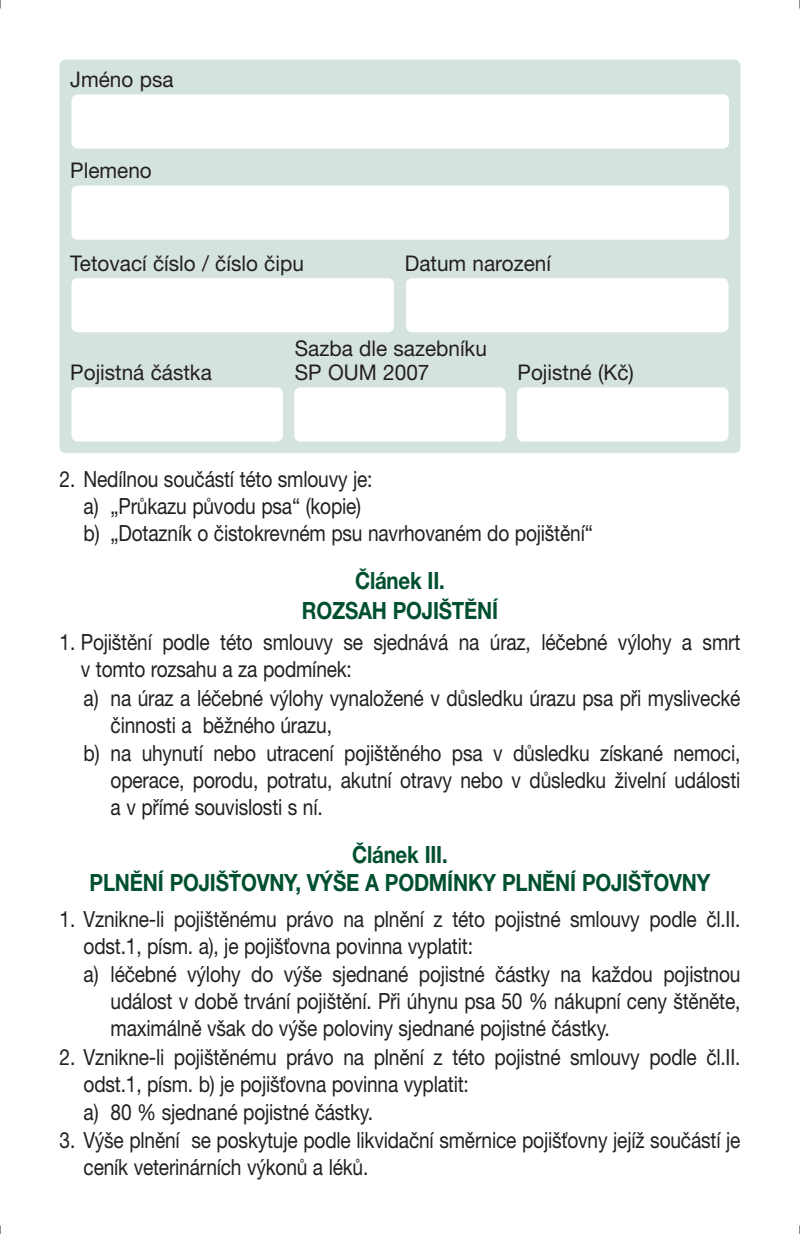
<style>
.page{position:relative;width:800px;height:1234px;background:#fff}
.page>*{position:absolute;margin:0;border:0;box-sizing:border-box;transform-origin:0 0}
.t1{font:700 23.7px/30px "Helvetica Neue CE";letter-spacing:-.01em;color:#00502f;text-align:center;scale:.86 1}
.t2{font:22.2px/27px "Helvetica Neue CE";letter-spacing:-.01em;color:#231f20;scale:.86 1}
.t3{font:21.6px/23.1px "Helvetica Neue CE";color:#231f20;scale:.96 1}
</style>
<div class="page">
<div style="left:60px;top:60px;width:680px;height:393px;background:#d5e3dd;border-radius:6px"></div>
<div style="left:71px;top:94px;width:658px;height:54px;background:#fff;border-radius:6px"></div>
<div style="left:71px;top:278px;width:323px;height:54px;background:#fff;border-radius:6px"></div>
<div style="left:71px;top:387px;width:212px;height:54px;background:#fff;border-radius:6px"></div>
<div style="left:294px;top:387px;width:211px;height:54px;background:#fff;border-radius:6px"></div>
<div style="left:517px;top:387px;width:211px;height:54px;background:#fff;border-radius:6px"></div>
<div style="left:406px;top:278px;width:322px;height:54px;background:#fff;border-radius:6px"></div>
<div style="left:71px;top:185px;width:658px;height:55px;background:#fff;border-radius:6px"></div>
<p class="t3" style="left:70px;top:70px;width:109px">Jméno psa</p>
<p class="t3" style="left:70px;top:161px;width:86px">Plemeno</p>
<p class="t3" style="left:70px;top:254px;width:245px">Tetovací číslo / číslo čipu</p>
<p class="t3" style="left:404px;top:254px;width:154px">Datum narození</p>
<p class="t3" style="left:295px;top:340px;width:201px">Sazba dle sazebníku<br>SP OUM 2007</p>
<p class="t3" style="left:70px;top:363px;width:149px">Pojistná částka</p>
<p class="t3" style="left:517px;top:363px;width:122px">Pojistné (Kč)</p>
<p class="t2" style="left:84px;top:468px;width:593px;text-indent:-24px">2. Nedílnou součástí této smlouvy je:<br>a) „Průkazu původu psa“ (kopie)<br>b) „Dotazník o čistokrevném psu navrhovaném do pojištění“</p>
<p class="t1" style="left:302px;top:568px;width:230px">Článek II.<br>ROZSAH POJIŠTĚNÍ</p>
<p class="t2" style="left:60px;top:631px;width:793px">1. Pojištění podle této smlouvy se sjednává na úraz, léčebné výlohy a smrt</p>
<p class="t2" style="left:81px;top:658px;width:317px">v tomto rozsahu a za podmínek:</p>
<p class="t2" style="left:84px;top:687px;width:765px">a) na úraz a léčebné výlohy vynaložené v důsledku úrazu psa při myslivecké</p>
<p class="t2" style="left:111px;top:714px;width:259px">činnosti a běžného úrazu,</p>
<p class="t2" style="left:84px;top:742px;width:765px">b) na uhynutí nebo utracení pojištěného psa v důsledku získané nemoci,</p>
<p class="t2" style="left:111px;top:769px;width:733px">operace, porodu, potratu, akutní otravy nebo v důsledku živelní události</p>
<p class="t2" style="left:111px;top:796px;width:248px">a v přímé souvislosti s ní.</p>
<p class="t1" style="left:90px;top:842px;width:723px;line-height:28.5px">Článek III.<br>PLNĚNÍ POJIŠŤOVNY, VÝŠE A PODMÍNKY PLNĚNÍ POJIŠŤOVNY</p>
<p class="t2" style="left:60px;top:908px;width:793px">1. Vznikne-li pojištěnému právo na plnění z této pojistné smlouvy podle čl.II.</p>
<p class="t2" style="left:84px;top:935px;width:454px">odst.1, písm. a), je pojišťovna povinna vyplatit:</p>
<p class="t2" style="left:84px;top:963px;width:765px">a) léčebné výlohy do výše sjednané pojistné částky na každou pojistnou</p>
<p class="t2" style="left:111px;top:990px;width:733px">událost v době trvání pojištění. Při úhynu psa 50 % nákupní ceny štěněte,</p>
<p class="t2" style="left:111px;top:1017px;width:582px">maximálně však do výše poloviny sjednané pojistné částky.</p>
<p class="t2" style="left:84px;top:1045px;width:765px;text-indent:-24px">2. Vznikne-li pojištěnému právo na plnění z této pojistné smlouvy podle čl.II. odst.1, písm. b) je pojišťovna povinna vyplatit:<br>a) 80 % sjednané pojistné částky.</p>
<p class="t2" style="left:84px;top:1129px;width:765px;text-indent:-24px">3. Výše plnění se poskytuje podle likvidační směrnice pojišťovny jejíž součástí je ceník veterinárních výkonů a léků.</p>
</div>
